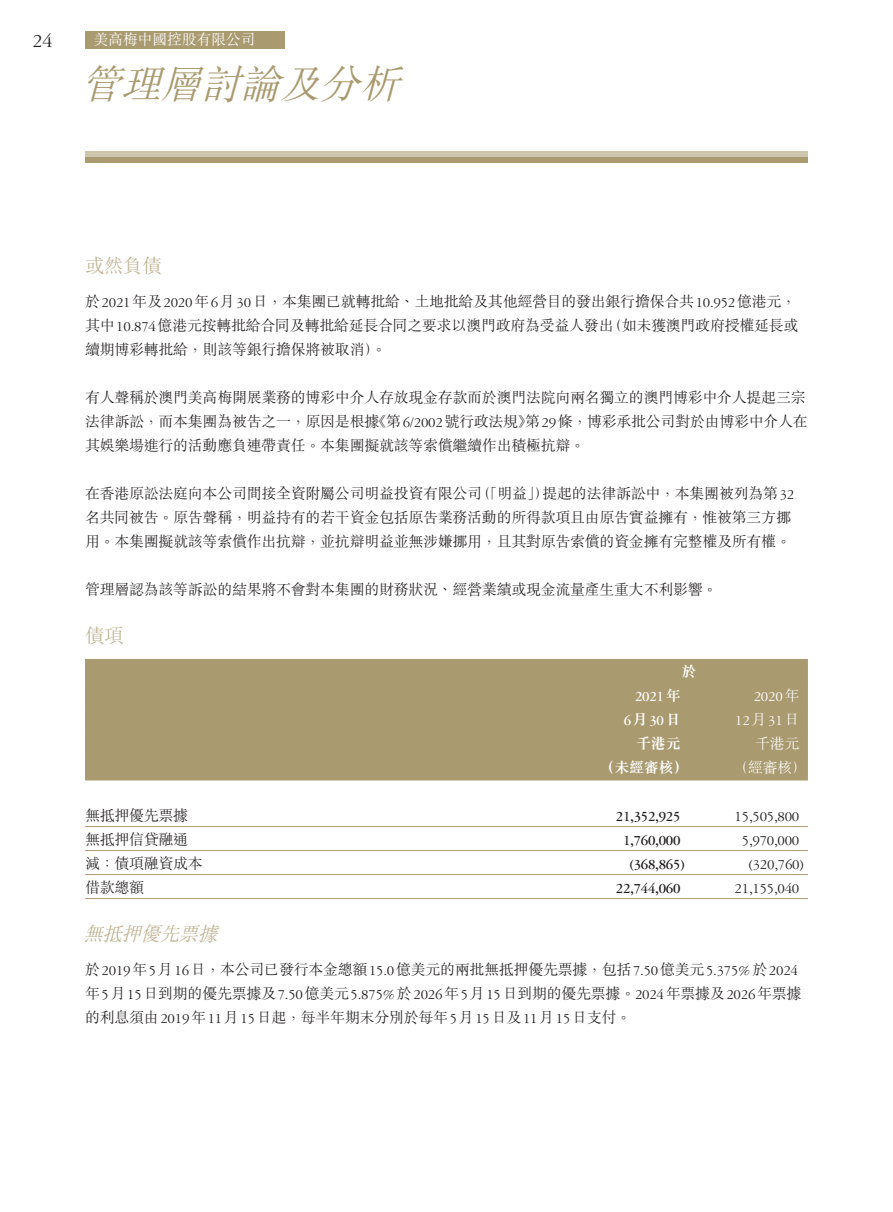
<style>
.page{position:relative;width:893px;height:1212px;background:#fff}
.page>*{position:absolute;margin:0;border:0;box-sizing:border-box;transform-origin:0 0}
.t1{font:italic 300 39.75px "M Sung HK";color:#a99a6f}
.t2{font:20.25px "Garamond 3 LT Std";color:#231f20}
.Subhead_2{font:italic 300 19.5px "M Sung HK";color:#bfb392}
.Subhead_1{font:300 19.5px "M Sung HK";letter-spacing:-.02em;color:#bfb392}
.Body_text{font:300 15px/24px "M Sung HK";letter-spacing:-.02em;color:#231f20}
.Table_2_Colume{font:700 15px "Garamond 3 LT Std";letter-spacing:-.02em;color:#231f20}
.Table_2_Colume-2{font:15px "Garamond 3 LT Std";letter-spacing:-.02em;color:#231f20}
.Table_2_Colume-3{font:300 15px "M Sung HK";letter-spacing:-.02em;color:#231f20}
.Table_head_2_Colume{font:300 15px "M Sung HK";letter-spacing:-.02em;color:#fff}
.Table_head_2_Colume-2{font:15px "Garamond 3 LT Std";letter-spacing:-.02em;color:#fff}
.Table_head_2_Colume-3{font:700 15px "M Sung HK";letter-spacing:-.02em;color:#fff}
.Table_head_2_Colume-4{font:700 15px "Garamond 3 LT Std";letter-spacing:-.02em;color:#fff}
.s1{font-family:"Garamond 3 LT Std";font-weight:400}
.s2{font-family:"M Sung HK"}
.s3{font-family:"M Sung HK";font-weight:300}
</style>
<div class="page">
<div style="left:85px;top:32px;width:200px;height:17px;background:#a99a6f"></div>
<div style="left:85px;top:151px;width:723px;height:12px;background:#cec5ad"></div>
<div style="left:85px;top:157px;width:723px;height:6px;background:#a99a6f"></div>
<div style="left:85px;top:659px;width:723px;height:25px;background:#a99a6f"></div>
<div style="left:85px;top:683px;width:723px;height:25px;background:#a99a6f"></div>
<div style="left:85px;top:707px;width:723px;height:25px;background:#a99a6f"></div>
<div style="left:85px;top:731px;width:723px;height:25px;background:#a99a6f"></div>
<div style="left:85px;top:755px;width:723px;height:25px;background:#a99a6f"></div>
<hr style="left:85px;top:826px;width:723px;height:1px;background:#a99a6f">
<hr style="left:85px;top:850px;width:723px;height:1px;background:#a99a6f">
<hr style="left:85px;top:874px;width:723px;height:1px;background:#a99a6f">
<hr style="left:85px;top:898px;width:723px;height:1px;background:#a99a6f">
<h2 class="t2" style="left:32px;top:30px;width:22px">24</h2>
<p class="Table_head_2_Colume" style="left:94px;top:29px;width:163px">美高梅中國控股有限公司</p>
<h1 class="t1" style="left:81px;top:57px;width:333px">管理層討論及分析</h1>
<p class="Subhead_1" style="left:85px;top:252px;width:78px">或然負債</p>
<p class="Body_text" style="left:85px;top:288px;width:715px">於<span class="s1">2021</span>年及<span class="s1">2020</span>年<span class="s1">6</span>月<span class="s1">30</span>日，本集團已就轉批給、土地批給及其他經營目的發出銀行擔保合共<span class="s1">10.952</span>億港元，其中<span class="s1">10.874</span>億港元按轉批給合同及轉批給延長合同之要求以澳門政府為受益人發出（如未獲澳門政府授權延長或續期博彩轉批給，則該等銀行擔保將被取消）。</p>
<p class="Body_text" style="left:85px;top:384px;width:724px">有人聲稱於澳門美高梅開展業務的博彩中介人存放現金存款而於澳門法院向兩名獨立的澳門博彩中介人提起三宗法律訴訟，而本集團為被告之一，原因是根據《第<span class="s1">6/2002</span>號行政法規》第<span class="s1">29</span>條，博彩承批公司對於由博彩中介人在其娛樂場進行的活動應負連帶責任。本集團擬就該等索償繼續作出積極抗辯。</p>
<p class="Body_text" style="left:85px;top:480px;width:711px">在香港原訟法庭向本公司間接全資附屬公司明益投資有限公司（「明益」）提起的法律訴訟中，本集團被列為第<span class="s1">32</span>名共同被告。原告聲稱，明益持有的若干資金包括原告業務活動的所得款項且由原告實益擁有，惟被第三方挪用。本集團擬就該等索償作出抗辯，並抗辯明益並無涉嫌挪用，且其對原告索償的資金擁有完整權及所有權。</p>
<p class="Body_text" style="left:85px;top:576px;width:634px">管理層認為該等訴訟的結果將不會對本集團的財務狀況、經營業績或現金流量產生重大不利影響。</p>
<p class="Subhead_1" style="left:85px;top:622px;width:40px">債項</p>
<p class="Table_head_2_Colume-3" style="left:681px;top:664px;width:16px">於</p>
<p class="Table_head_2_Colume-4" style="left:635px;top:688px;width:47px">2021<span class="s2">年</span></p>
<p class="Table_head_2_Colume-2" style="left:754px;top:688px;width:47px">2020<span class="s3">年</span></p>
<p class="Table_head_2_Colume-4" style="left:624px;top:712px;width:58px">6<span class="s2">月</span>30<span class="s2">日</span></p>
<p class="Table_head_2_Colume-2" style="left:735px;top:712px;width:66px">12<span class="s3">月</span>31<span class="s3">日</span></p>
<p class="Table_head_2_Colume-3" style="left:636px;top:736px;width:46px">千港元</p>
<p class="Table_head_2_Colume" style="left:755px;top:733px;width:46px">千港元</p>
<p class="Table_head_2_Colume-3" style="left:600px;top:760px;width:90px">（未經審核）</p>
<p class="Table_head_2_Colume" style="left:733px;top:757px;width:75px">（經審核）</p>
<p class="Table_2_Colume-3" style="left:85px;top:805px;width:105px">無抵押優先票據</p>
<p class="Table_2_Colume" style="left:616px;top:808px;width:66px">21,352,925</p>
<p class="Table_2_Colume-2" style="left:735px;top:808px;width:66px">15,505,800</p>
<p class="Table_2_Colume-3" style="left:85px;top:829px;width:105px">無抵押信貸融通</p>
<p class="Table_2_Colume" style="left:623px;top:832px;width:59px">1,760,000</p>
<p class="Table_2_Colume-2" style="left:742px;top:832px;width:59px">5,970,000</p>
<p class="Table_2_Colume-3" style="left:85px;top:853px;width:119px">減：債項融資成本</p>
<p class="Table_2_Colume" style="left:630px;top:856px;width:56px">(368,865)</p>
<p class="Table_2_Colume-2" style="left:749px;top:856px;width:56px">(320,760)</p>
<p class="Table_2_Colume-3" style="left:85px;top:877px;width:61px">借款總額</p>
<p class="Table_2_Colume" style="left:616px;top:880px;width:66px">22,744,060</p>
<p class="Table_2_Colume-2" style="left:735px;top:880px;width:66px">21,155,040</p>
<p class="Subhead_2" style="left:83px;top:920px;width:142px">無抵押優先票據</p>
<p class="Body_text" style="left:85px;top:957px;width:718px">於<span class="s1">2019</span>年<span class="s1">5</span>月<span class="s1">16</span>日，本公司已發行本金總額<span class="s1">15.0</span>億美元的兩批無抵押優先票據，包括<span class="s1">7.50</span>億美元<span class="s1">5.375%</span>於<span class="s1">2024</span>年<span class="s1">5</span>月<span class="s1">15</span>日到期的優先票據及<span class="s1">7.50</span>億美元<span class="s1">5.875%</span>於<span class="s1">2026</span>年<span class="s1">5</span>月<span class="s1">15</span>日到期的優先票據。<span class="s1">2024</span>年票據及<span class="s1">2026</span>年票據的利息須由<span class="s1">2019</span>年<span class="s1">11</span>月<span class="s1">15</span>日起，每半年期末分別於每年<span class="s1">5</span>月<span class="s1">15</span>日及<span class="s1">11</span>月<span class="s1">15</span>日支付。</p>
</div>
